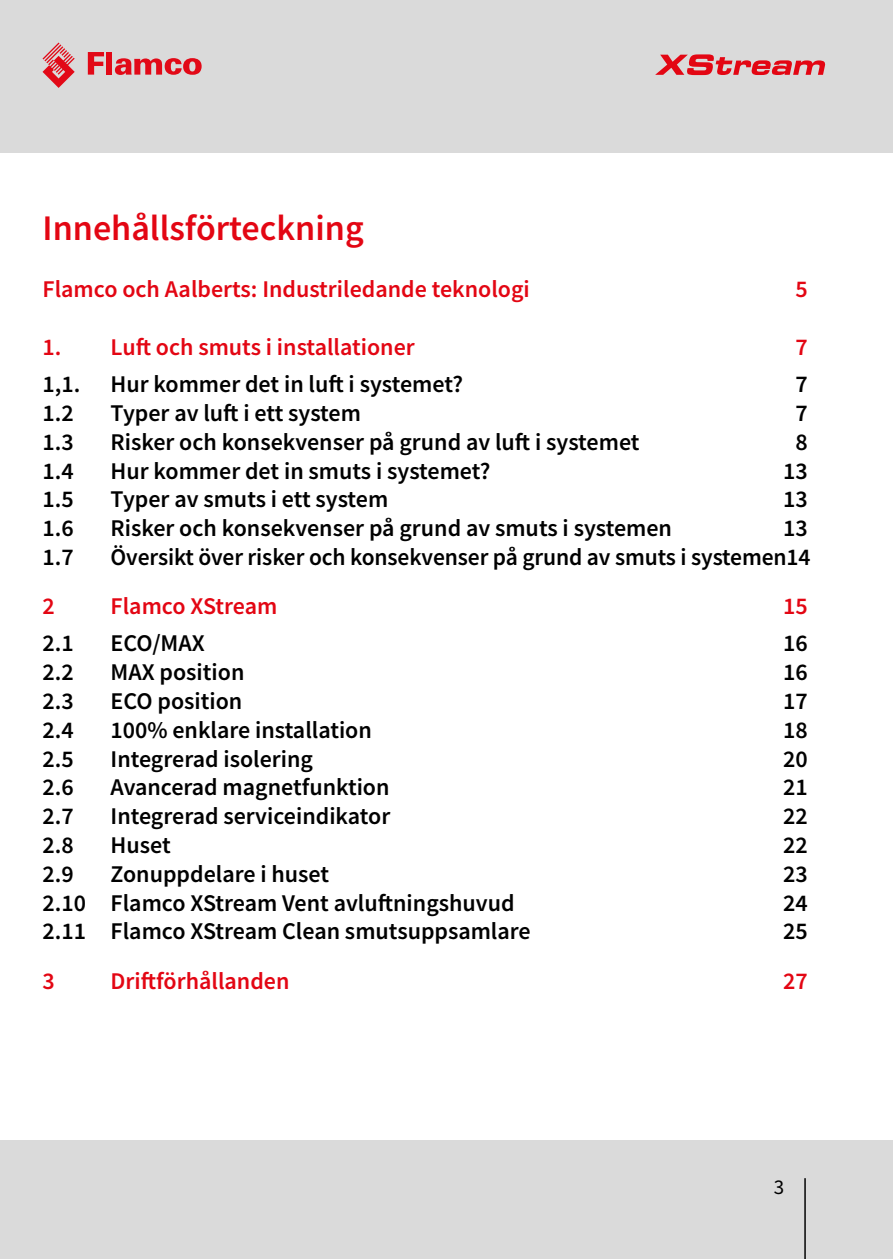
<style>
.page{position:relative;width:893px;height:1259px;background:#fff}
.page>*{position:absolute;margin:0;border:0;box-sizing:border-box;transform-origin:0 0}
.t1{font:600 36px "Source Sans Pro";color:#e30613}
.t2{font:600 24px "Source Sans Pro";color:#000}
.t3{font:600 24px "Source Sans Pro";color:#e30613}
.t4{font:21px "Source Sans Pro";color:#000}
</style>
<div class="page">
<div style="left:0;top:1140px;width:893px;height:119px;background:#dadada"></div>
<hr style="left:804px;top:1178px;width:2px;height:81px;background:#000">
<div style="left:0;top:0;width:893px;height:153px;background:#dadada"></div>
<svg style="left:88px;top:52px;width:16px;height:23px"></svg>
<div style="left:106px;top:52px;width:6px;height:23px;background:#e20917"></div>
<svg style="left:115px;top:58px;width:87px;height:17px"></svg>
<svg style="left:43px;top:43px;width:32px;height:45px"></svg>
<svg style="left:655px;top:54px;width:171px;height:21px"></svg>
<h1 class="t1" style="left:43px;top:204px;width:323px">Innehållsförteckning</h1>
<p class="t3" style="left:43px;top:273px;width:489px">Flamco och Aalberts: Industriledande teknologi</p>
<p class="t3" style="left:796px;top:273px;width:14px">5</p>
<p class="t3" style="left:43px;top:331px;width:374px">1. Luft och smuts i installationer</p>
<p class="t3" style="left:796px;top:331px;width:14px">7</p>
<p class="t2" style="left:43px;top:368px;width:39px">1,1.</p>
<p class="t2" style="left:111px;top:368px;width:354px">Hur kommer det in luft i systemet?</p>
<p class="t2" style="left:796px;top:368px;width:14px">7</p>
<p class="t2" style="left:43px;top:397px;width:33px">1.2</p>
<p class="t2" style="left:111px;top:397px;width:252px">Typer av luft i ett system</p>
<p class="t2" style="left:796px;top:397px;width:14px">7</p>
<p class="t2" style="left:43px;top:426px;width:33px">1.3</p>
<p class="t2" style="left:111px;top:426px;width:530px">Risker och konsekvenser på grund av luft i systemet</p>
<p class="t2" style="left:796px;top:426px;width:14px">8</p>
<p class="t2" style="left:43px;top:455px;width:33px">1.4</p>
<p class="t2" style="left:111px;top:455px;width:381px">Hur kommer det in smuts i systemet?</p>
<p class="t2" style="left:783px;top:455px;width:26px">13</p>
<p class="t2" style="left:43px;top:483px;width:33px">1.5</p>
<p class="t2" style="left:111px;top:483px;width:279px">Typer av smuts i ett system</p>
<p class="t2" style="left:783px;top:483px;width:26px">13</p>
<p class="t2" style="left:43px;top:512px;width:33px">1.6</p>
<p class="t2" style="left:111px;top:512px;width:563px">Risker och konsekvenser på grund av smuts i systemen</p>
<p class="t2" style="left:783px;top:512px;width:26px">13</p>
<p class="t2" style="left:43px;top:541px;width:33px">1.7</p>
<p class="t2" style="left:111px;top:541px;width:702px">Översikt över risker och konsekvenser på grund av smuts i systemen14</p>
<p class="t3" style="left:43px;top:590px;width:14px">2</p>
<p class="t3" style="left:111px;top:590px;width:168px">Flamco XStream</p>
<p class="t3" style="left:783px;top:590px;width:26px">15</p>
<p class="t2" style="left:43px;top:627px;width:33px">2.1</p>
<p class="t2" style="left:111px;top:627px;width:96px">ECO/MAX</p>
<p class="t2" style="left:783px;top:627px;width:26px">16</p>
<p class="t2" style="left:43px;top:656px;width:33px">2.2</p>
<p class="t2" style="left:111px;top:656px;width:135px">MAX position</p>
<p class="t2" style="left:783px;top:656px;width:26px">16</p>
<p class="t2" style="left:43px;top:685px;width:33px">2.3</p>
<p class="t2" style="left:111px;top:685px;width:133px">ECO position</p>
<p class="t2" style="left:783px;top:685px;width:26px">17</p>
<p class="t2" style="left:43px;top:714px;width:33px">2.4</p>
<p class="t2" style="left:111px;top:714px;width:263px">100% enklare installation</p>
<p class="t2" style="left:783px;top:714px;width:26px">18</p>
<p class="t2" style="left:43px;top:743px;width:33px">2.5</p>
<p class="t2" style="left:111px;top:743px;width:204px">Integrerad isolering</p>
<p class="t2" style="left:783px;top:743px;width:26px">20</p>
<p class="t2" style="left:43px;top:771px;width:33px">2.6</p>
<p class="t2" style="left:111px;top:771px;width:280px">Avancerad magnetfunktion</p>
<p class="t2" style="left:783px;top:771px;width:26px">21</p>
<p class="t2" style="left:43px;top:800px;width:33px">2.7</p>
<p class="t2" style="left:111px;top:800px;width:281px">Integrerad serviceindikator</p>
<p class="t2" style="left:783px;top:800px;width:26px">22</p>
<p class="t2" style="left:43px;top:829px;width:33px">2.8</p>
<p class="t2" style="left:111px;top:829px;width:62px">Huset</p>
<p class="t2" style="left:783px;top:829px;width:26px">22</p>
<p class="t2" style="left:43px;top:858px;width:33px">2.9</p>
<p class="t2" style="left:111px;top:858px;width:220px">Zonuppdelare i huset</p>
<p class="t2" style="left:783px;top:858px;width:26px">23</p>
<p class="t2" style="left:43px;top:887px;width:474px">2.10 Flamco XStream Vent avluftningshuvud</p>
<p class="t2" style="left:783px;top:887px;width:26px">24</p>
<p class="t2" style="left:43px;top:915px;width:490px">2.11 Flamco XStream Clean smutsuppsamlare</p>
<p class="t2" style="left:783px;top:915px;width:26px">25</p>
<p class="t3" style="left:43px;top:965px;width:14px">3</p>
<p class="t3" style="left:111px;top:965px;width:180px">Driftförhållanden</p>
<p class="t3" style="left:783px;top:965px;width:26px">27</p>
<p class="t4" style="left:774px;top:1173px;width:12px">3</p>
</div>
